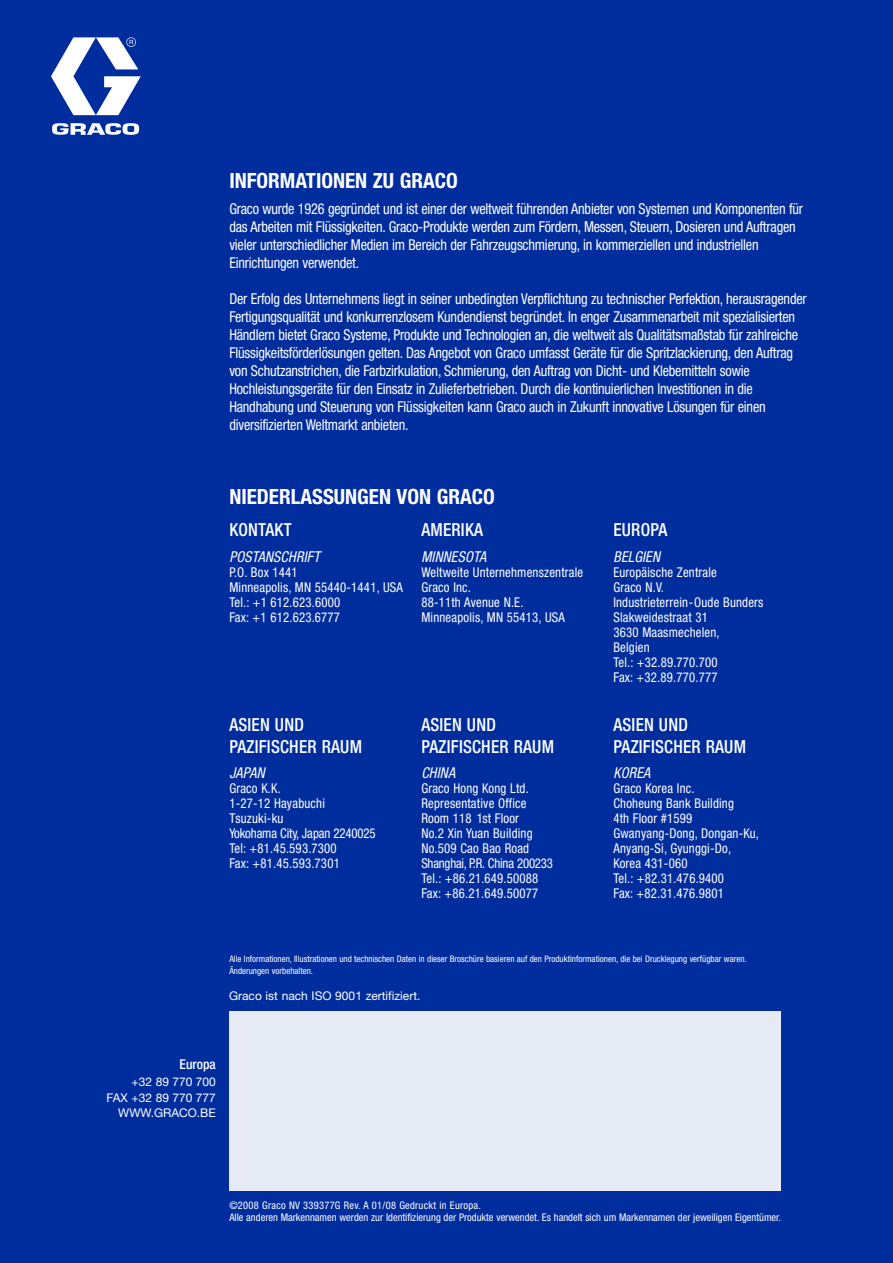
<style>
.page{position:relative;width:893px;height:1263px;background:#002d9d}
.page>*{position:absolute;margin:0;border:0;box-sizing:border-box;transform-origin:0 0}
.t1{font:700 condensed 21px "Helvetica Neue LT Std";color:#fff}
.t2{font:500 condensed 18px/21.6px "Helvetica Neue LT Std";letter-spacing:.015em;color:#fff;scale:.95 1}
.t3{font:condensed 15px/18px "Helvetica Neue LT Std";letter-spacing:-.015em;color:#fff;scale:.95 1}
.t4{font:italic condensed 15px "Helvetica Neue LT Std";letter-spacing:.015em;color:#fff;scale:.95 1}
.t5{font:condensed 13.5px/15px "Helvetica Neue LT Std";letter-spacing:.015em;color:#fff;scale:.95 1}
.t6{font:500 condensed 13.5px "Helvetica Neue LT Std";color:#fff}
.t7{font:12px/16.5px "Helvetica Neue LT Std";color:#fff;text-align:right}
.t8{font:condensed 10.5px/12px "Helvetica Neue LT Std";color:#fff}
.t9{font:condensed 9px/12px "Helvetica Neue LT Std";color:#fff}
</style>
<div class="page">
<div style="left:229px;top:1011px;width:552px;height:180px;background:#e6eaf5"></div>
<svg style="left:51px;top:37px;width:90px;height:98px"></svg>
<h1 class="t1" style="left:229px;top:173px;width:230px">INFORMATIONEN ZU GRACO</h1>
<p class="t3" style="left:229px;top:201px;width:605px">Graco wurde 1926 gegründet und ist einer der weltweit führenden Anbieter von Systemen und Komponenten für das Arbeiten mit Flüssigkeiten. Graco-Produkte werden zum Fördern, Messen, Steuern, Dosieren und Auftragen vieler unterschiedlicher Medien im Bereich der Fahrzeugschmierung, in kommerziellen und industriellen Einrichtungen verwendet.</p>
<p class="t3" style="left:229px;top:291px;width:609px">Der Erfolg des Unternehmens liegt in seiner unbedingten Verpflichtung zu technischer Perfektion, herausragender Fertigungsqualität und konkurrenzlosem Kundendienst begründet. In enger Zusammenarbeit mit spezialisierten Händlern bietet Graco Systeme, Produkte und Technologien an, die weltweit als Qualitätsmaßstab für zahlreiche Flüssigkeitsförderlösungen gelten. Das Angebot von Graco umfasst Geräte für die Spritzlackierung, den Auftrag von Schutzanstrichen, die Farbzirkulation, Schmierung, den Auftrag von Dicht- und Klebemitteln sowie Hochleistungsgeräte für den Einsatz in Zulieferbetrieben. Durch die kontinuierlichen Investitionen in die Handhabung und Steuerung von Flüssigkeiten kann Graco auch in Zukunft innovative Lösungen für einen diversifizierten Weltmarkt anbieten.</p>
<h1 class="t1" style="left:229px;top:489px;width:267px">NIEDERLASSUNGEN VON GRACO</h1>
<p class="t2" style="left:229px;top:521px;width:67px">KONTAKT</p>
<p class="t4" style="left:229px;top:551px;width:97px">POSTANSCHRIFT</p>
<p class="t5" style="left:229px;top:566px;width:184px">P.O. Box 1441<br>Minneapolis, MN 55440-1441, USA<br>Tel.: +1 612.623.6000<br>Fax: +1 612.623.6777</p>
<p class="t2" style="left:421px;top:521px;width:66px">AMERIKA</p>
<p class="t4" style="left:421px;top:551px;width:70px">MINNESOTA</p>
<p class="t5" style="left:421px;top:566px;width:172px">Weltweite Unternehmenszentrale<br>Graco Inc.<br>88-11th Avenue N.E.<br>Minneapolis, MN 55413, USA</p>
<p class="t2" style="left:613px;top:521px;width:58px">EUROPA</p>
<p class="t4" style="left:613px;top:551px;width:51px">BELGIEN</p>
<p class="t5" style="left:613px;top:566px;width:159px">Europäische Zentrale<br>Graco N.V.<br>Industrieterrein-Oude Bunders<br>Slakweidestraat 31<br>3630 Maasmechelen,<br>Belgien<br>Tel.: +32.89.770.700<br>Fax: +32.89.770.777</p>
<p class="t2" style="left:229px;top:716px;width:141px">ASIEN UND<br>PAZIFISCHER RAUM</p>
<p class="t4" style="left:229px;top:768px;width:39px">JAPAN</p>
<p class="t5" style="left:229px;top:782px;width:156px">Graco K.K.<br>1-27-12 Hayabuchi<br>Tsuzuki-ku<br>Yokohama City, Japan 2240025<br>Tel: +81.45.593.7300<br>Fax: +81.45.593.7301</p>
<p class="t2" style="left:421px;top:715px;width:141px">ASIEN UND<br>PAZIFISCHER RAUM</p>
<p class="t4" style="left:421px;top:768px;width:37px">CHINA</p>
<p class="t5" style="left:421px;top:782px;width:140px">Graco Hong Kong Ltd.<br>Representative Office<br>Room 118 1st Floor<br>No.2 Xin Yuan Building<br>No.509 Cao Bao Road<br>Shanghai, P.R. China 200233<br>Tel.: +86.21.649.50088<br>Fax: +86.21.649.50077</p>
<p class="t2" style="left:613px;top:715px;width:141px">ASIEN UND<br>PAZIFISCHER RAUM</p>
<p class="t4" style="left:613px;top:768px;width:40px">KOREA</p>
<p class="t5" style="left:613px;top:782px;width:155px">Graco Korea Inc.<br>Choheung Bank Building<br>4th Floor #1599<br>Gwanyang-Dong, Dongan-Ku,<br>Anyang-Si, Gyunggi-Do,<br>Korea 431-060<br>Tel.: +82.31.476.9400<br>Fax: +82.31.476.9801</p>
<p class="t9" style="left:229px;top:954px;width:519px">Alle Informationen, Illustrationen und technischen Daten in dieser Broschüre basieren auf den Produktinformationen, die bei Drucklegung verfügbar waren.<br>Änderungen vorbehalten.</p>
<p class="t7" style="left:229px;top:989px;width:193px">Graco ist nach ISO 9001 zertifiziert.</p>
<p class="t6" style="left:180px;top:1060px;width:38px">Europa</p>
<p class="t7" style="left:107px;top:1074px;width:111px">+32 89 770 700<br>FAX +32 89 770 777</p>
<p class="t7" style="left:118px;top:1106px;width:99px">WWW.GRACO.BE</p>
<p class="t8" style="left:229px;top:1200px;width:553px">©2008 Graco NV 339377G Rev. A 01/08 Gedruckt in Europa.<br>Alle anderen Markennamen werden zur Identifizierung der Produkte verwendet. Es handelt sich um Markennamen der jeweiligen Eigentümer.</p>
</div>
